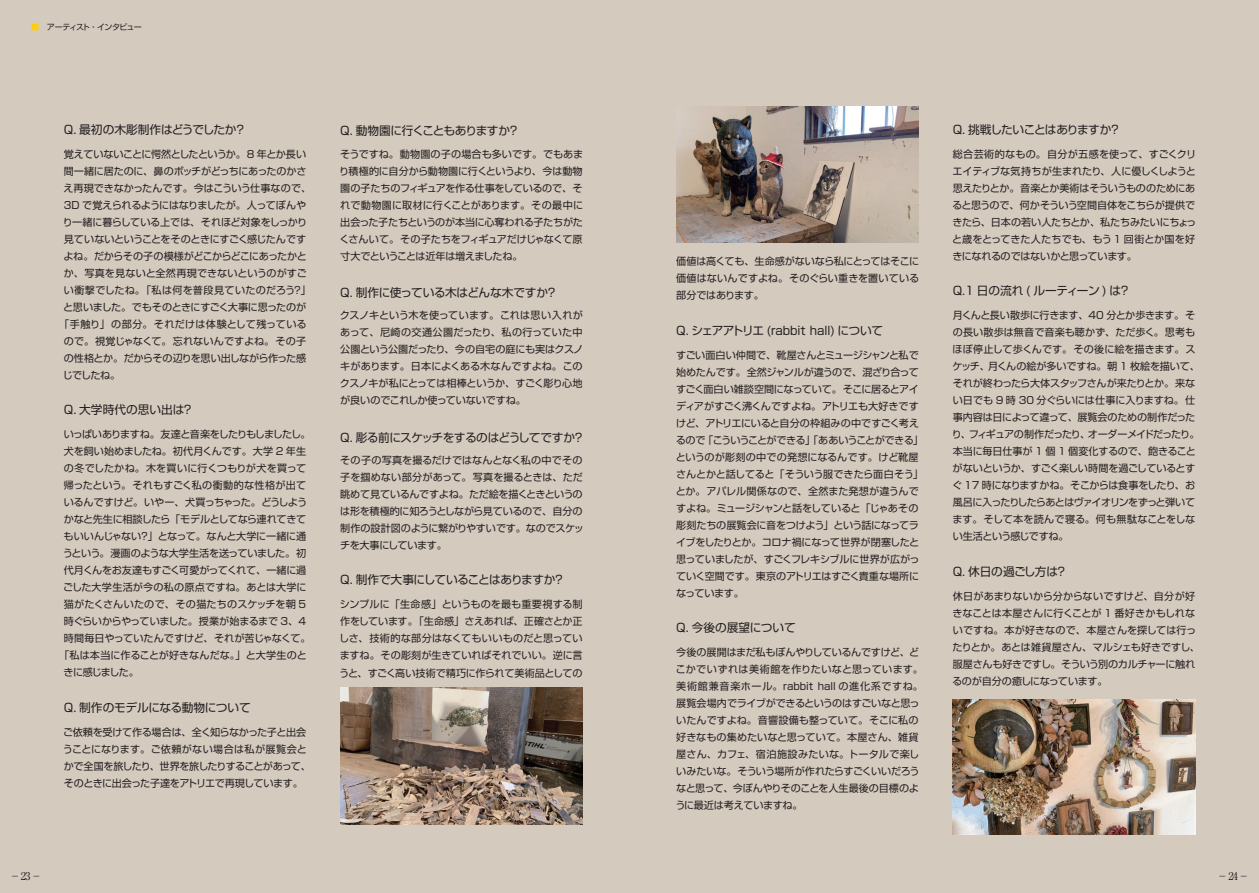
<style>
.page{position:relative;width:1259px;height:893px;background:#d5cabe}
.page>*{position:absolute;margin:0;border:0;box-sizing:border-box;transform-origin:0 0}
.t1{font:11.7px "Shin Go Pro";letter-spacing:-.035em;color:#231f20}
.t2{font:11.7px "Shin Go Pro";letter-spacing:-.005em;color:#231f20}
.t3{font:11.7px "Shin Go Pro";letter-spacing:-.01em;color:#231f20}
.t4{font:11.7px "Shin Go Pro";letter-spacing:-.06em;color:#231f20}
.t5{font:11.7px "Shin Go Pro";color:#231f20}
.t6{font:11.7px "Shin Go Pro";letter-spacing:-.015em;color:#231f20}
.t7{font:10.65px "Ryumin Pro";color:#231f20}
.t8{font:10.05px/17px "Shin Go Pro";letter-spacing:-.02em;color:#231f20;text-align:justify}
.t9{font:10.05px "Shin Go Pro";letter-spacing:-.04em;color:#231f20}
.t10{font:10.05px "Shin Go Pro";letter-spacing:-.05em;color:#231f20}
.t11{font:10.05px "Shin Go Pro";color:#231f20}
.t12{font:10.05px "Shin Go Pro";letter-spacing:.03em;color:#231f20}
.t13{font:10.05px "Shin Go Pro";letter-spacing:.015em;color:#231f20}
.t14{font:10.05px "Shin Go Pro";letter-spacing:-.085em;color:#231f20}
.t15{font:10.05px "Shin Go Pro";letter-spacing:-.06em;color:#231f20}
.t16{font:10.05px "Shin Go Pro";letter-spacing:.005em;color:#231f20}
.t17{font:10.05px "Shin Go Pro";letter-spacing:.025em;color:#231f20}
.t18{font:10.05px "Shin Go Pro";letter-spacing:.01em;color:#231f20}
.t19{font:10.05px "Shin Go Pro";letter-spacing:.02em;color:#231f20}
.t20{font:7.95px "Shin Go Pro";letter-spacing:-.09em;color:#231f20}
.s1{color:#ffcd0d}
</style>
<div class="page">
<img style="left:340px;top:688px;width:243px;height:136px">
<img style="left:676px;top:106px;width:242px;height:137px">
<img style="left:952px;top:699px;width:243px;height:135px">
<p class="t20" style="left:31px;top:20px;width:112px"><span class="s1">■</span> アーティスト ・インタビュー</p>
<p class="t3" style="left:64px;top:120px;width:184px">Q. 最初の木彫制作はどうでしたか？</p>
<p class="t10" style="left:64px;top:146px;width:244px">覚えていないことに愕然としたというか。8 年とか長い</p>
<p class="t8" style="left:64px;top:161px;width:244px">間一緒に居たのに、鼻のボッチがどっちにあったのかさ</p>
<p class="t11" style="left:64px;top:180px;width:249px">え再現できなかったんです。今はこういう仕事なので、</p>
<p class="t9" style="left:64px;top:197px;width:244px">3D で覚えられるようにはなりましたが。人ってぼんや</p>
<p class="t8" style="left:63px;top:212px;width:246px">り一緒に暮らしている上では、それほど対象をしっかり</p>
<p class="t9" style="left:64px;top:231px;width:244px">見ていないということをそのときにすごく感じたんです</p>
<p class="t9" style="left:63px;top:248px;width:245px">よね。だからその子の模様がどこからどこにあったかと</p>
<p class="t16" style="left:64px;top:265px;width:245px">か、写真を見ないと全然再現できないというのがすご</p>
<p class="t12" style="left:64px;top:282px;width:249px">い衝撃でしたね。「私は何を普段見ていたのだろう？」</p>
<p class="t9" style="left:63px;top:299px;width:244px">と思いました。でもそのときにすごく大事に思ったのが</p>
<p class="t17" style="left:59px;top:316px;width:249px">「手触り」の部分。それだけは体験として残っている</p>
<p class="t18" style="left:64px;top:333px;width:244px">ので。視覚じゃなくて。忘れないんですよね。その子</p>
<p class="t9" style="left:64px;top:350px;width:244px">の性格とか。だからその辺りを思い出しながら作った感</p>
<p class="t8" style="left:63px;top:365px;width:59px">じでしたね。</p>
<p class="t5" style="left:64px;top:400px;width:131px">Q. 大学時代の思い出は？</p>
<p class="t14" style="left:64px;top:426px;width:248px">いっぱいありますね。友達と音楽をしたりもしましたし。</p>
<p class="t8" style="left:64px;top:442px;width:244px">犬を飼い始めましたね。初代月くんです。大学 2 年生</p>
<p class="t19" style="left:64px;top:460px;width:244px">の冬でしたかね。木を買いに行くつもりが犬を買って</p>
<p class="t12" style="left:64px;top:477px;width:244px">帰ったという。それもすごく私の衝動的な性格が出て</p>
<p class="t15" style="left:64px;top:494px;width:245px">いるんですけど。いやー、犬買っちゃった。どうしよう</p>
<p class="t8" style="left:64px;top:510px;width:244px">かなと先生に相談したら「モデルとしてなら連れてきて</p>
<p class="t8" style="left:64px;top:527px;width:244px">もいいんじゃない？」となって。なんと大学に一緒に通</p>
<p class="t8" style="left:63px;top:544px;width:245px">うという。漫画のような大学生活を送っていました。初</p>
<p class="t8" style="left:64px;top:561px;width:244px">代月くんをお友達もすごく可愛がってくれて、一緒に過</p>
<p class="t13" style="left:63px;top:579px;width:245px">ごした大学生活が今の私の原点ですね。あとは大学に</p>
<p class="t13" style="left:64px;top:596px;width:244px">猫がたくさんいたので、その猫たちのスケッチを朝 5</p>
<p class="t10" style="left:64px;top:613px;width:244px">時ぐらいからやっていました。授業が始まるまで 3、4</p>
<p class="t8" style="left:64px;top:629px;width:248px">時間毎日やっていたんですけど、それが苦じゃなくて。</p>
<p class="t11" style="left:59px;top:647px;width:249px">「私は本当に作ることが好きなんだな。」と大学生のと</p>
<p class="t14" style="left:63px;top:664px;width:77px">きに感じました。</p>
<p class="t1" style="left:64px;top:698px;width:188px">Q. 制作のモデルになる動物について</p>
<p class="t8" style="left:63px;top:722px;width:250px;text-align:left">ご依頼を受けて作る場合は、全く知らなかった子と出会うことになります。ご依頼がない場合は私が展覧会とかで全国を旅したり、世界を旅したりすることがあって、そのときに出会った子達をアトリエで再現しています。</p>
<p class="t1" style="left:340px;top:121px;width:181px">Q. 動物園に行くこともありますか？</p>
<p class="t8" style="left:339px;top:144px;width:245px">そうですね。動物園の子の場合も多いです。でもあまり積極的に自分から動物園に行くというより、今は動物園の子たちのフィギュアを作る仕事をしているので、それで動物園に取材に行くことがあります。その最中に出会った子たちというのが本当に心奪われる子たちがたくさんいて。その子たちをフィギュアだけじゃなくて原寸大でということは近年は増えましたね。</p>
<p class="t1" style="left:340px;top:283px;width:219px">Q. 制作に使っている木はどんな木ですか？</p>
<p class="t8" style="left:340px;top:306px;width:245px">クスノキという木を使っています。これは思い入れがあって、尼崎の交通公園だったり、私の行っていた中公園という公園だったり、今の自宅の庭にも実はクスノキがあります。日本によくある木なんですよね。このクスノキが私にとっては相棒というか、すごく彫り心地が良いのでこれしか使っていないですね。</p>
<p class="t1" style="left:340px;top:428px;width:246px">Q. 彫る前にスケッチをするのはどうしてですか？</p>
<p class="t8" style="left:340px;top:450px;width:245px">その子の写真を撮るだけではなんとなく私の中でその子を掴めない部分があって。写真を撮るときは、ただ眺めて見ているんですよね。ただ絵を描くときというのは形を積極的に知ろうとしながら見ているので、自分の制作の設計図のように繋がりやすいです。なのでスケッチを大事にしています。</p>
<p class="t1" style="left:340px;top:570px;width:226px">Q. 制作で大事にしていることはありますか？</p>
<p class="t8" style="left:339px;top:595px;width:245px">シンプルに「生命感」というものを最も重要視する制作をしています。「生命感」さえあれば、正確さとか正しさ、技術的な部分はなくてもいいものだと思っていますね。その彫刻が生きていればそれでいい。逆に言うと、すごく高い技術で精巧に作られて美術品としての</p>
<p class="t8" style="left:676px;top:252px;width:244px">価値は高くても、生命感がないなら私にとってはそこに価値はないんですよね。そのぐらい重きを置いている部分ではあります。</p>
<p class="t2" style="left:676px;top:320px;width:208px">Q. シェアアトリエ (rabbit hall) について</p>
<p class="t8" style="left:676px;top:345px;width:249px;text-align:left">すごい面白い仲間で、靴屋さんとミュージシャンと私で始めたんです。全然ジャンルが違うので、混ざり合ってすごく面白い雑談空間になっていて。そこに居るとアイディアがすごく沸くんですよね。アトリエも大好きですけど、アトリエにいると自分の枠組みの中ですごく考えるので「こういうことができる」「ああいうことができる」というのが彫刻の中での発想になるんです。けど靴屋さんとかと話してると「そういう服できたら面白そう」とか。アパレル関係なので、全然また発想が違うんですよね。ミュージシャンと話をしていると「じゃあその彫刻たちの展覧会に音をつけよう」という話になってライブをしたりとか。コロナ禍になって世界が閉塞したと思っていましたが、すごくフレキシブルに世界が広がっていく空間です。東京のアトリエはすごく貴重な場所になっています。</p>
<p class="t2" style="left:676px;top:618px;width:121px">Q. 今後の展望について</p>
<p class="t8" style="left:675px;top:643px;width:249px;text-align:left">今後の展開はまだ私もぼんやりしているんですけど、どこかでいずれは美術館を作りたいなと思っています。美術館兼音楽ホール。rabbit hall の進化系ですね。展覧会場内でライブができるというのはすごいなと思っいたんですよね。音響設備も整っていて。そこに私の好きなもの集めたいなと思っていて。本屋さん、雑貨屋さん、カフェ、宿泊施設みたいな。トータルで楽しいみたいな。そういう場所が作れたらすごくいいだろうなと思って、今ぼんやりそのことを人生最後の目標のように最近は考えていますね。</p>
<p class="t4" style="left:952px;top:120px;width:170px">Q. 挑戦したいことはありますか？</p>
<p class="t8" style="left:952px;top:144px;width:245px">総合芸術的なもの。自分が五感を使って、すごくクリエイティブな気持ちが生まれたり、人に優しくしようと思えたりとか。音楽とか美術はそういうもののためにあると思うので、何かそういう空間自体をこちらが提供できたら、日本の若い人たちとか、私たちみたいにちょっと歳をとってきた人たちでも、もう 1 回街とか国を好きになれるのではないかと思っています。</p>
<p class="t1" style="left:952px;top:281px;width:179px">Q.1 日の流れ ( ルーティーン ) は？</p>
<p class="t8" style="left:952px;top:306px;width:250px;text-align:left">月くんと長い散歩に行きます、40 分とか歩きます。その長い散歩は無音で音楽も聴かず、ただ歩く。思考もほぼ停止して歩くんです。その後に絵を描きます。スケッチ、月くんの絵が多いですね。朝 1 枚絵を描いて、それが終わったら大体スタッフさんが来たりとか。来ない日でも 9 時 30 分ぐらいには仕事に入りますね。仕事内容は日によって違って、展覧会のための制作だったり、フィギュアの制作だったり、オーダーメイドだったり。本当に毎日仕事が 1 個 1 個変化するので、飽きることがないというか、すごく楽しい時間を過ごしているとすぐ 17 時になりますかね。そこからは食事をしたり、お風呂に入ったりしたらあとはヴァイオリンをずっと弾いてます。そして本を読んで寝る。何も無駄なことをしない生活という感じですね。</p>
<p class="t6" style="left:952px;top:562px;width:116px">Q. 休日の過ごし方は？</p>
<p class="t8" style="left:952px;top:586px;width:249px;text-align:left">休日があまりないから分からないですけど、自分が好きなことは本屋さんに行くことが 1 番好きかもしれないですね。本が好きなので、本屋さんを探しては行ったりとか。あとは雑貨屋さん、マルシェも好きですし、服屋さんも好きですし。そういう別のカルチャーに触れるのが自分の癒しになっています。</p>
<p class="t7" style="left:10px;top:867px;width:33px">－23－</p>
<p class="t7" style="left:1217px;top:867px;width:33px">－24－</p>
</div>
